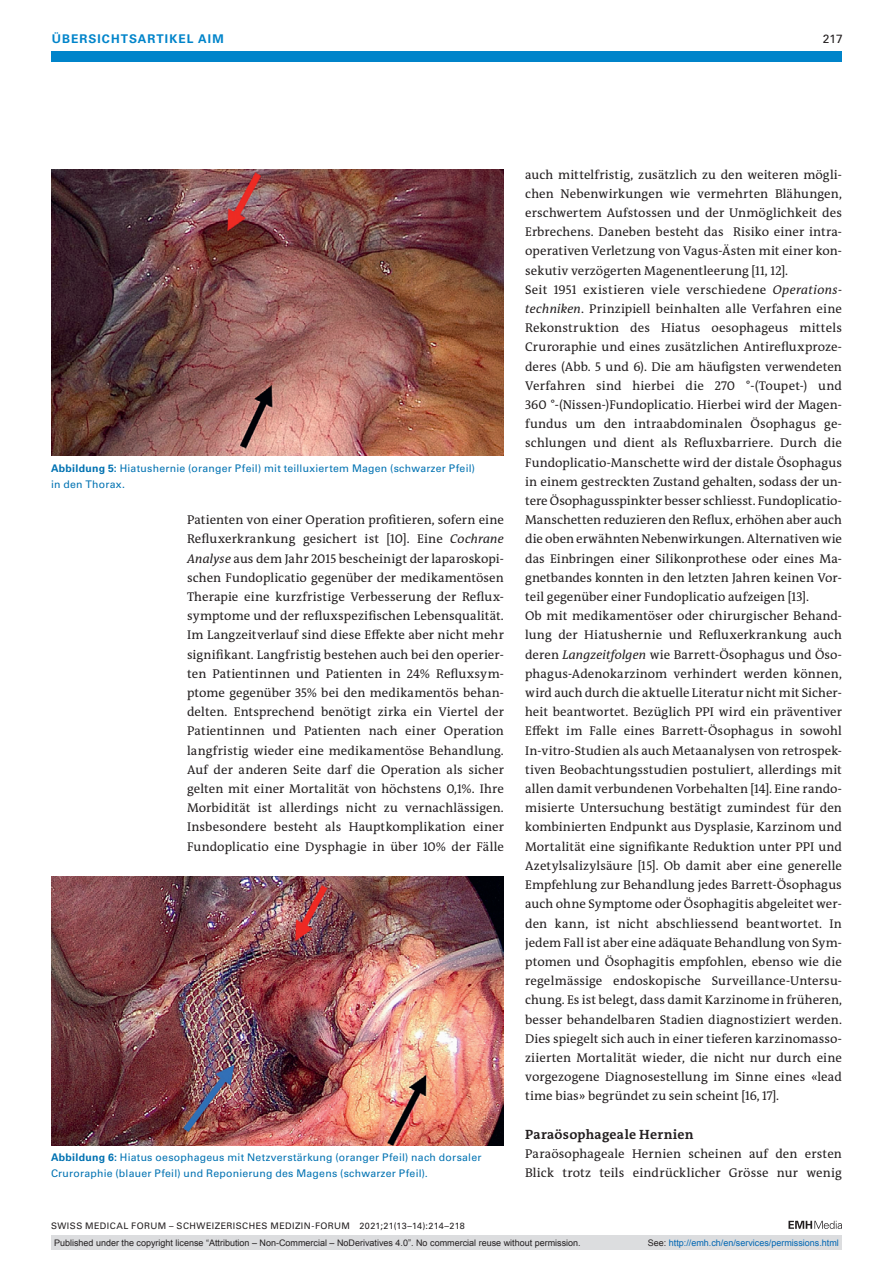
<style>
.page{position:relative;width:893px;height:1263px;background:#fff}
.page>*{position:absolute;margin:0;border:0;box-sizing:border-box;transform-origin:0 0}
.section-h2{font:700 13.5px "The Antiqua B W7";letter-spacing:.02em;color:#231f20}
.section-pn{font:12.75px/19.2px "The Antiqua B W5 Plain";letter-spacing:.005em;color:#231f20;text-align:justify}
.t1{font:700 12px "Univers LT Std";color:#0084ca}
.t2{font:12px "Univers LT Std";color:#231f20}
.fig-caption{font:10.5px/15.8px "Univers LT Std";letter-spacing:.02em;color:#0072b2}
.t3{font:9px "Arial";color:#231f20}
.t4{font:9px "Univers LT Std";letter-spacing:.045em;color:#231f20}
.t5{font:9px "Arial";color:#0066b3}
.s1{font-weight:700}
.s2{font-style:italic}
.s3{font-family:"The Antiqua B W5 Plain"}
.s4{color:#231f20}
</style>
<div class="page">
<div style="left:51px;top:51px;width:791px;height:11px;background:#0084ca"></div>
<svg style="left:788px;top:1221px;width:54px;height:8px"></svg>
<img style="left:51px;top:169px;width:453px;height:287px">
<img style="left:51px;top:876px;width:453px;height:269px">
<div style="left:51px;top:1235px;width:791px;height:15px;background:#dcdddf"></div>
<p class="t1" style="left:52px;top:31px;width:20px">ÜBERSICHTSARTIKEL</p>
<p class="t1" style="left:198px;top:31px;width:27px">AIM</p>
<p class="t2" style="left:823px;top:31px;width:22px">217</p>
<p class="fig-caption" style="left:51px;top:460px;width:426px"><span class="s1">ABBILDUNG 5:</span> Hiatushernie (oranger Pfeil) mit teilluxiertem Magen (schwarzer Pfeil) in den Thorax.</p>
<p class="section-pn" style="left:187px;top:510px;width:318px">Patienten von einer Operation profitieren, sofern eine Refluxerkrankung gesichert ist [10]. Eine <span class="s2">Cochrane Analyse</span> aus dem Jahr 2015 bescheinigt der laparoskopi&shy;schen Fundoplicatio gegenüber der medikamentösen Therapie eine kurzfristige Verbesserung der Reflux&shy;symptome und der refluxspezifischen Lebensqualität.<br>Im Langzeitverlauf sind diese Effekte aber nicht mehr signifikant. Langfristig bestehen auch bei den operier&shy;ten Patientinnen und Patienten in 24% Refluxsym&shy;ptome gegenüber 35% bei den medikamentös behan&shy;delten. Entsprechend benötigt zirka ein Viertel der Patientinnen und Patienten nach einer Operation langfristig wieder eine medikamentöse Behandlung.<br>Auf der anderen Seite darf die Operation als sicher gelten mit einer Mortalität von höchstens 0,1%. Ihre Morbidität ist allerdings nicht zu vernachlässigen.<br>Insbesondere besteht als Hauptkomplikation einer Fundoplicatio eine Dysphagie in über 10% der Fälle</p>
<p class="fig-caption" style="left:51px;top:1150px;width:432px"><span class="s1">ABBILDUNG 6:</span> Hiatus oesophageus mit Netzverstärkung (oranger Pfeil) nach dorsaler<br>Cruroraphie (blauer Pfeil) und Reponierung des Magens (schwarzer Pfeil)<span class="s3">.</span></p>
<p class="t4" style="left:51px;top:1220px;width:415px">SWISS MEDICAL FORUM – SCHWEIZERISCHES MEDIZIN-FORUM 2021;21(13–14):214–218</p>
<p class="section-pn" style="left:525px;top:165px;width:318px">auch mittelfristig, zusätzlich zu den weiteren mögli&shy;chen Nebenwirkungen wie vermehrten Blähungen, erschwertem Aufstossen und der Unmöglichkeit des Erbrechens. Daneben besteht das Risiko einer intra&shy;operativen Verletzung von Vagus-Ästen mit einer kon&shy;sekutiv verzögerten Magenentleerung [11, 12].</p>
<p class="section-pn" style="left:525px;top:280px;width:318px">Seit 1951 existieren viele verschiedene <span class="s2">Operations&shy;techniken</span>. Prinzipiell beinhalten alle Verfahren eine Rekonstruktion des Hiatus oesophageus mittels Cruroraphie und eines zusätzlichen Antirefluxproze&shy;deres (Abb. 5 und 6). Die am häufigsten verwendeten Verfahren sind hierbei die 270 °-(Toupet-) und 360 °-(Nissen-)Fundoplicatio. Hierbei wird der Magen&shy;fundus um den intraabdominalen Ösophagus ge&shy;schlungen und dient als Refluxbarriere. Durch die Fundoplicatio-Manschette wird der distale Ösophagus in einem gestreckten Zustand gehalten, sodass der un&shy;tere Ösophagusspinkter besser schliesst. Fundoplicatio-Manschetten reduzieren den Reflux, erhöhen aber auch die oben erwähnten Nebenwirkungen. Alternativen wie das Einbringen einer Silikonprothese oder eines Ma&shy;gnetbandes konnten in den letzten Jahren keinen Vor&shy;teil gegenüber einer Fundoplicatio aufzeigen [13].</p>
<p class="section-pn" style="left:525px;top:606px;width:318px">Ob mit medikamentöser oder chirurgischer Behand&shy;lung der Hiatushernie und Refluxerkrankung auch deren <span class="s2">Langzeitfolgen</span> wie Barrett-Ösophagus und Öso&shy;phagus-Adenokarzinom verhindert werden können, wird auch durch die aktuelle Literatur nicht mit Sicher&shy;heit beantwortet. Bezüglich PPI wird ein präventiver Effekt im Falle eines Barrett-Ösophagus in sowohl In-vitro-Studien als auch Metaanalysen von retrospek&shy;tiven Beobachtungsstudien postuliert, allerdings mit allen damit verbundenen Vorbehalten [14]. Eine rando&shy;misierte Untersuchung bestätigt zumindest für den kombinierten Endpunkt aus Dysplasie, Karzinom und Mortalität eine signifikante Reduktion unter PPI und Azetylsalizylsäure [15]. Ob damit aber eine generelle Empfehlung zur Behandlung jedes Barrett-Ösophagus auch ohne Symptome oder Ösophagitis abgeleitet wer&shy;den kann, ist nicht abschliessend beantwortet. In jedem Fall ist aber eine adäquate Behandlung von Sym&shy;ptomen und Ösophagitis empfohlen, ebenso wie die regelmässige endoskopische Surveillance-Untersu&shy;chung. Es ist belegt, dass damit Karzinome in früheren, besser behandelbaren Stadien diagnostiziert werden.<br>Dies spiegelt sich auch in einer tieferen karzinomasso&shy;ziierten Mortalität wieder, die nicht nur durch eine vorgezogene Diagnosestellung im Sinne eines «lead time bias» begründet zu sein scheint [16, 17].</p>
<p class="section-h2" style="left:525px;top:1125px;width:170px">Paraösophageale Hernien</p>
<p class="section-pn" style="left:525px;top:1144px;width:318px">Paraösophageale Hernien scheinen auf den ersten<br>Blick trotz teils eindrücklicher Grösse nur wenig</p>
<p class="t3" style="left:54px;top:1237px;width:528px">Published under the copyright license “Attribution – Non-Commercial – NoDerivatives 4.0”. No commercial reuse without permission.</p>
<p class="t5" style="left:648px;top:1237px;width:193px"><span class="s4">See:</span> http://emh.ch/en/services/permissions.html</p>
</div>
